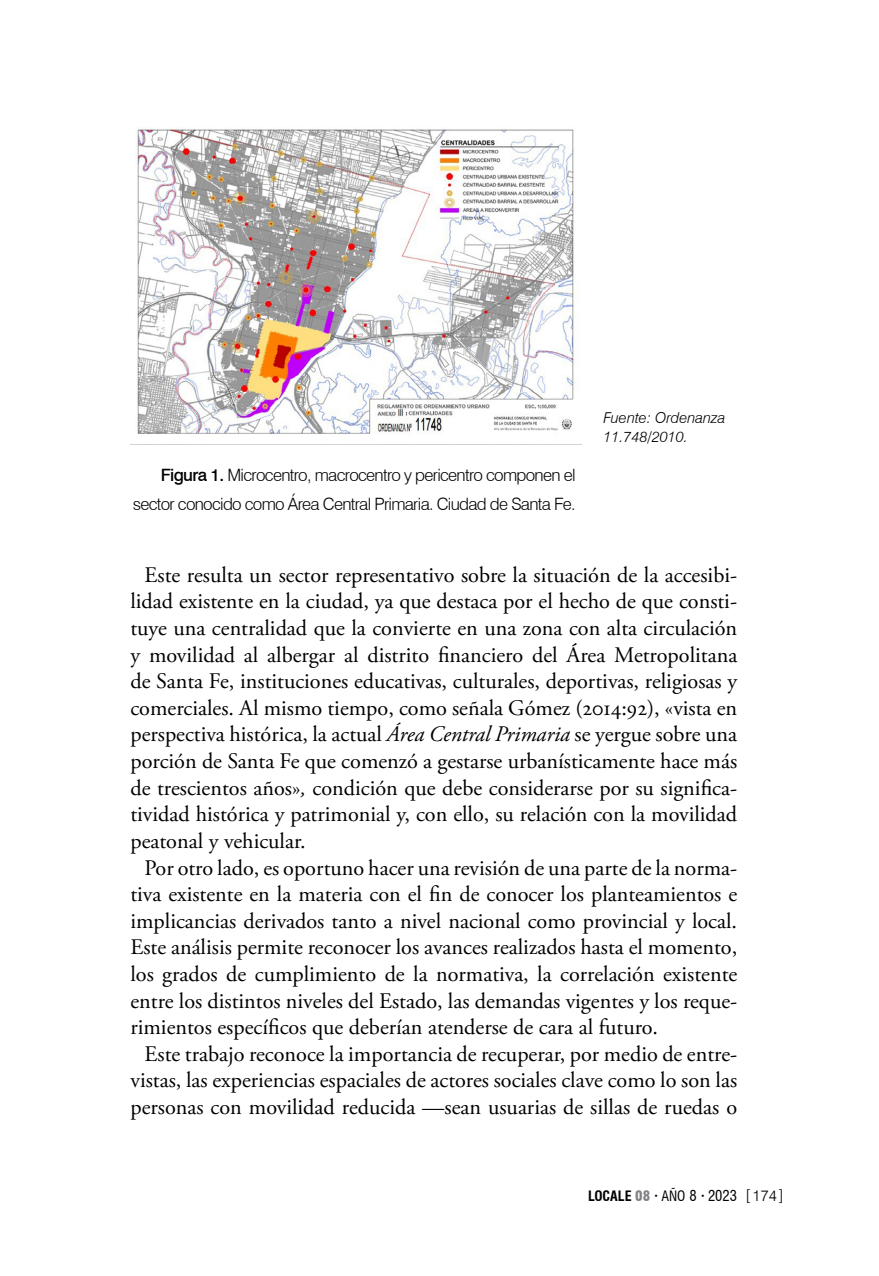
<style>
.page{position:relative;width:879px;height:1276px;background:#fff}
.page>*{position:absolute;margin:0;border:0;box-sizing:border-box;transform-origin:0 0}
.t1{font:22.2px/26.6px "Adobe Garamond Pro";color:#000;text-align:justify}
.t2{font:300 17px/28.8px "Swiss 721 BT";letter-spacing:-.04em;color:#000;text-align:right}
.t3{font:italic 300 15px/19px "Swiss 721 BT";color:#000}
.t4{font:700 condensed 14px "Swiss 721 BT";color:#000}
.s1{font-weight:500}
.s2{font-style:italic}
.s3{font-weight:900;color:#808285}
.s4{font-weight:400}
.s5{font-weight:400;font-size:14.6px}
.s6{font-weight:300;font-stretch:normal;font-size:15px}
.s7{font-weight:300;font-stretch:normal;font-size:15.4px}
</style>
<div class="page">
<img style="left:135px;top:127px;width:444px;height:307px">
<p class="t2" style="left:133px;top:460px;width:444px"><span class="s1">Figura 1.</span> Microcentro, macrocentro y pericentro componen el sector conocido como Área Central Primaria. Ciudad de Santa Fe.</p>
<p class="t3" style="left:603px;top:408px;width:124px">Fuente: Ordenanza<br>11.748/2010.</p>
<p class="t1" style="left:130px;top:562px;width:608px;text-indent:14px">Este resulta un sector representativo sobre la situación de la accesibi&shy;lidad existente en la ciudad, ya que destaca por el hecho de que consti&shy;tuye una centralidad que la convierte en una zona con alta circulación y movilidad al albergar al distrito financiero del Área Metropolitana de Santa Fe, instituciones educativas, culturales, deportivas, religiosas y comerciales. Al mismo tiempo, como señala Gómez (2014:92), «vista en perspectiva histórica, la actual <span class="s2">Área Central Primaria</span> se yergue sobre una porción de Santa Fe que comenzó a gestarse urbanísticamente hace más de trescientos años»<span class="s2">,</span> condición que debe considerarse por su significa&shy;tividad histórica y patrimonial y, con ello, su relación con la movilidad peatonal y vehicular.</p>
<p class="t1" style="left:130px;top:855px;width:608px;text-indent:14px">Por otro lado, es oportuno hacer una revisión de una parte de la norma&shy;tiva existente en la materia con el fin de conocer los planteamientos e implicancias derivados tanto a nivel nacional como provincial y local.<br>Este análisis permite reconocer los avances realizados hasta el momento, los grados de cumplimiento de la normativa, la correlación existente entre los distintos niveles del Estado, las demandas vigentes y los reque&shy;rimientos específicos que deberían atenderse de cara al futuro.</p>
<p class="t1" style="left:130px;top:1041px;width:608px;text-indent:14px">Este trabajo reconoce la importancia de recuperar, por medio de entre&shy;vistas, las experiencias espaciales de actores sociales clave como lo son las personas con movilidad reducida —sean usuarias de sillas de ruedas o</p>
<p class="t4" style="left:588px;top:1187px;width:197px">LOCALE <span class="s3">08</span> · <span class="s4">AÑO</span> <span class="s5">8</span> · <span class="s5">2023</span> <span class="s6">[</span><span class="s7">174</span><span class="s6">]</span></p>
</div>
